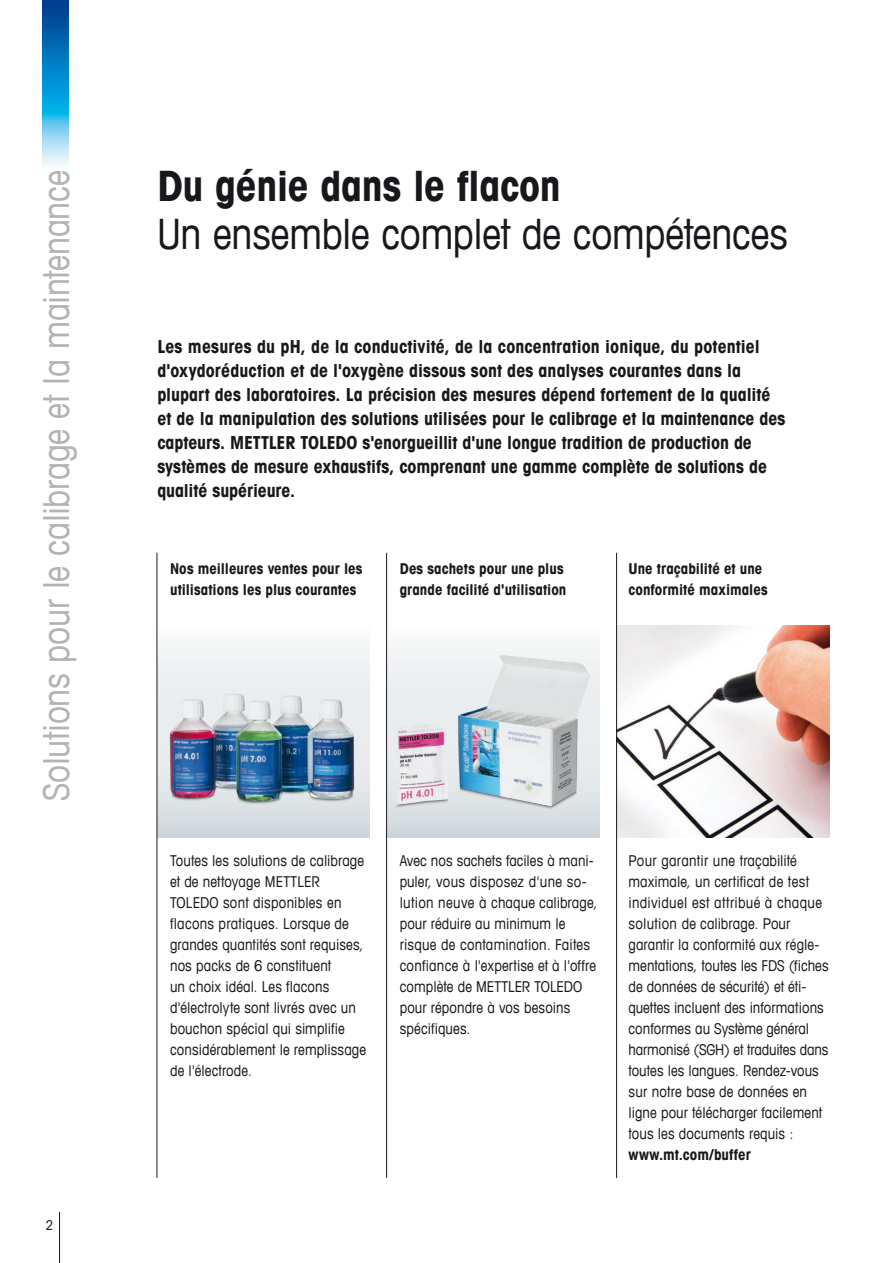
<style>
.page{position:relative;width:893px;height:1263px;background:#fff}
.page>*{position:absolute;margin:0;border:0;box-sizing:border-box;transform-origin:0 0}
._2_Title_Book_28_32{font:condensed 42px "Avant Garde Com";letter-spacing:-.005em;color:#1a171c}
._2_Title_Book_28_32-2{font:700 condensed 42px "Avant Garde Com";letter-spacing:-.01em;color:#1a171c}
.t1{font:condensed 36px "Avant Garde Com";letter-spacing:-.01em;color:#b1b3b4}
._10_Lead_with_bullet{font:700 condensed 18px/24px "Avant Garde Com";color:#1a171c}
._12_Running_Text_Boo{font:condensed 15px/21px "Avant Garde Com";letter-spacing:.005em;color:#1a171c}
._12_Running_Text_Boo-2{font:700 condensed 15px/21px "Avant Garde Com";letter-spacing:.005em;color:#1a171c}
.t2{font:condensed 13.5px "Avant Garde Com";color:#1a171c}
.s1{font-weight:700}
</style>
<div class="page">
<hr style="left:59px;top:1212px;width:1px;height:51px;background:#1a171c">
<img style="left:43px;top:0;width:25px;height:166px">
<svg style="left:387px;top:625px;width:213px;height:213px"></svg>
<img style="left:387px;top:645px;width:213px;height:169px">
<img style="left:617px;top:625px;width:212px;height:213px">
<svg style="left:158px;top:648px;width:212px;height:190px;fill:#eef0f2"></svg>
<img style="left:158px;top:676px;width:212px;height:138px">
<hr style="left:157px;top:553px;width:1px;height:625px;background:#1a171c">
<hr style="left:386px;top:553px;width:1px;height:625px;background:#1a171c">
<hr style="left:616px;top:553px;width:1px;height:625px;background:#1a171c">
<p class="t1" style="left:34px;top:801px;width:633px;rotate:-90deg">Solutions pour le calibrage et la maintenance</p>
<p class="_2_Title_Book_28_32-2" style="left:157px;top:158px;width:405px">Du génie dans le flacon</p>
<p class="_2_Title_Book_28_32" style="left:157px;top:207px;width:632px">Un ensemble complet de compétences</p>
<p class="_10_Lead_with_bullet" style="left:157px;top:334px;width:630px">Les mesures du pH, de la conductivité, de la concentration ionique, du potentiel d'oxydoréduction et de l'oxygène dissous sont des analyses courantes dans la plupart des laboratoires. La précision des mesures dépend fortement de la qualité et de la manipulation des solutions utilisées pour le calibrage et la maintenance des capteurs. METTLER TOLEDO s'enorgueillit d'une longue tradition de production de systèmes de mesure exhaustifs, comprenant une gamme complète de solutions de qualité supérieure.</p>
<p class="_12_Running_Text_Boo-2" style="left:170px;top:558px;width:194px">Nos meilleures ventes pour les utilisations les plus courantes</p>
<p class="_12_Running_Text_Boo-2" style="left:400px;top:558px;width:168px">Des sachets pour une plus grande facilité d'utilisation</p>
<p class="_12_Running_Text_Boo-2" style="left:628px;top:558px;width:141px">Une traçabilité et une conformité maximales</p>
<p class="t2" style="left:46px;top:1217px;width:9px">2</p>
<p class="_12_Running_Text_Boo" style="left:170px;top:849px;width:198px">Toutes les solutions de calibrage et de nettoyage METTLER<br>TOLEDO sont disponibles en flacons pratiques. Lorsque de grandes quantités sont requises, nos packs de 6 constituent<br>un choix idéal. Les flacons d'électrolyte sont livrés avec un bouchon spécial qui simplifie considérablement le remplissage de l'électrode.</p>
<p class="_12_Running_Text_Boo" style="left:400px;top:849px;width:199px">Avec nos sachets faciles à mani&shy;puler, vous disposez d'une so&shy;lution neuve à chaque calibrage, pour réduire au minimum le risque de contamination. Faites confiance à l'expertise et à l'offre complète de METTLER TOLEDO pour répondre à vos besoins spécifiques.</p>
<p class="_12_Running_Text_Boo" style="left:628px;top:849px;width:202px">Pour garantir une traçabilité maximale, un certificat de test individuel est attribué à chaque solution de calibrage. Pour garantir la conformité aux régle&shy;mentations, toutes les FDS (fiches de données de sécurité) et éti&shy;quettes incluent des informations conformes au Système général harmonisé (SGH) et traduites dans toutes les langues. Rendez-vous sur notre base de données en ligne pour télécharger facilement tous les documents requis : <span class="s1">www.mt.com/buffer</span></p>
</div>
